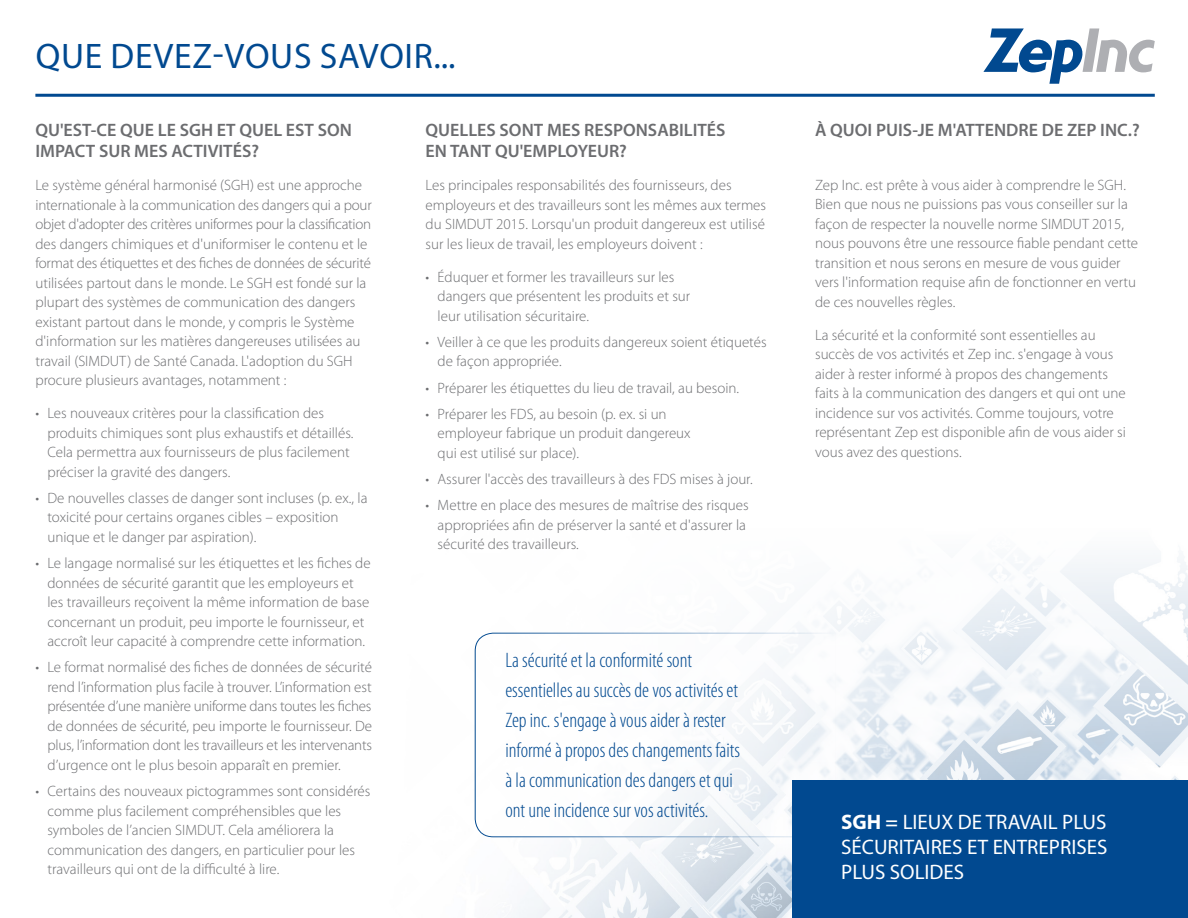
<style>
.page{position:relative;width:1188px;height:918px;background:#fff}
.page>*{position:absolute;margin:0;border:0;box-sizing:border-box;transform-origin:0 0}
.t1{font:35.7px "Myriad Pro";letter-spacing:.02em;color:#014990}
.t2{font:300 condensed 21px/30px "Myriad Pro";color:#014990}
.t3{font:21px/25.2px "Myriad Pro";color:#fff;text-align:justify}
.t4{font:600 18px/21.6px "Myriad Pro";color:#6c6d70}
.t5{font:300 15px/19.5px "Myriad Pro";color:#6c6d70}
.s1{font-weight:700}
.s2{font-weight:600}
</style>
<div class="page">
<img style="left:474px;top:560px;width:714px;height:358px">
<svg style="left:475px;top:633px;width:361px;height:204px"></svg>
<div style="left:793px;top:781px;width:395px;height:137px;background:#014990"></div>
<hr style="left:35px;top:94px;width:1120px;height:3px;background:#014990">
<svg style="left:983px;top:28px;width:172px;height:56px"></svg>
<p class="t1" style="left:36px;top:34px;width:421px">QUE DEVEZ-VOUS SAVOIR...</p>
<p class="t4" style="left:35px;top:118px;width:318px">QU'EST-CE QUE LE SGH ET QUEL EST SON<br>IMPACT SUR MES ACTIVITÉS?</p>
<p class="t5" style="left:35px;top:175px;width:338px">Le système général harmonisé (SGH) est une approche internationale à la communication des dangers qui a pour objet d'adopter des critères uniformes pour la classification des dangers chimiques et d'uniformiser le contenu et le format des étiquettes et des fiches de données de sécurité utilisées partout dans le monde. Le SGH est fondé sur la plupart des systèmes de communication des dangers existant partout dans le monde, y compris le Système d'information sur les matières dangereuses utilisées au travail (SIMDUT) de Santé Canada. L'adoption du SGH procure plusieurs avantages, notamment :</p>
<p class="t5" style="left:47px;top:403px;width:308px;text-indent:-12px">• Les nouveaux critères pour la classification des produits chimiques sont plus exhaustifs et détaillés.<br>Cela permettra aux fournisseurs de plus facilement préciser la gravité des dangers.</p>
<p class="t5" style="left:47px;top:488px;width:322px;text-indent:-12px">• De nouvelles classes de danger sont incluses (p. ex., la toxicité pour certains organes cibles – exposition unique et le danger par aspiration).</p>
<p class="t5" style="left:47px;top:553px;width:325px;text-indent:-12px">• Le langage normalisé sur les étiquettes et les fiches de données de sécurité garantit que les employeurs et les travailleurs reçoivent la même information de base concernant un produit, peu importe le fournisseur, et accroît leur capacité à comprendre cette information.</p>
<p class="t5" style="left:47px;top:658px;width:326px;text-align:justify;text-indent:-12px">• Le format normalisé des fiches de données de sécurité rend l’information plus facile à trouver. L’information est présentée d’une manière uniforme dans toutes les fiches de données de sécurité, peu importe le fournisseur. De plus, l’information dont les travailleurs et les intervenants d’urgence ont le plus besoin apparaît en premier.</p>
<p class="t5" style="left:47px;top:781px;width:325px;text-indent:-12px">• Certains des nouveaux pictogrammes sont considérés comme plus facilement compréhensibles que les symboles de l’ancien SIMDUT. Cela améliorera la communication des dangers, en particulier pour les travailleurs qui ont de la difficulté à lire.</p>
<p class="t4" style="left:426px;top:118px;width:301px">QUELLES SONT MES RESPONSABILITÉS<br>EN TANT QU'EMPLOYEUR?</p>
<p class="t5" style="left:426px;top:175px;width:342px">Les principales responsabilités des fournisseurs, des employeurs et des travailleurs sont les mêmes aux termes du SIMDUT 2015. Lorsqu'un produit dangereux est utilisé sur les lieux de travail, les employeurs doivent :</p>
<p class="t5" style="left:438px;top:267px;width:254px;text-indent:-12px">• Éduquer et former les travailleurs sur les dangers que présentent les produits et sur leur utilisation sécuritaire.</p>
<p class="t5" style="left:438px;top:332px;width:331px;text-indent:-12px">• Veiller à ce que les produits dangereux soient étiquetés de façon appropriée.</p>
<p class="t5" style="left:426px;top:378px;width:315px">• Préparer les étiquettes du lieu de travail, au besoin.</p>
<p class="t5" style="left:438px;top:404px;width:255px;text-indent:-12px">• Préparer les FDS, au besoin (p. ex. si un employeur fabrique un produit dangereux qui est utilisé sur place).</p>
<p class="t5" style="left:426px;top:469px;width:329px">• Assurer l'accès des travailleurs à des FDS mises à jour.</p>
<p class="t5" style="left:438px;top:496px;width:313px;text-indent:-12px">• Mettre en place des mesures de maîtrise des risques appropriées afin de préserver la santé et d'assurer la sécurité des travailleurs.</p>
<p class="t2" style="left:505px;top:645px;width:236px">La sécurité et la conformité sont essentielles au succès de vos activités et Zep inc. s'engage à vous aider à rester informé à propos des changements faits à la communication des dangers et qui ont une incidence sur vos activités.</p>
<p class="t4" style="left:815px;top:118px;width:326px">À QUOI PUIS-JE M'ATTENDRE DE ZEP INC.?</p>
<p class="t5" style="left:815px;top:175px;width:325px">Zep Inc. est prête à vous aider à comprendre le SGH.<br>Bien que nous ne puissions pas vous conseiller sur la façon de respecter la nouvelle norme SIMDUT 2015, nous pouvons être une ressource fiable pendant cette transition et nous serons en mesure de vous guider vers l'information requise afin de fonctionner en vertu de ces nouvelles règles.</p>
<p class="t5" style="left:815px;top:325px;width:312px">La sécurité et la conformité sont essentielles au succès de vos activités et Zep inc. s'engage à vous aider à rester informé à propos des changements faits à la communication des dangers et qui ont une incidence sur vos activités. Comme toujours, votre représentant Zep est disponible afin de vous aider si vous avez des questions.</p>
<p class="t3" style="left:841px;top:809px;width:268px"><span class="s1">SGH</span> <span class="s2">=</span> LIEUX DE TRAVAIL PLUS SÉCURITAIRES ET ENTREPRISES PLUS SOLIDES</p>
</div>
